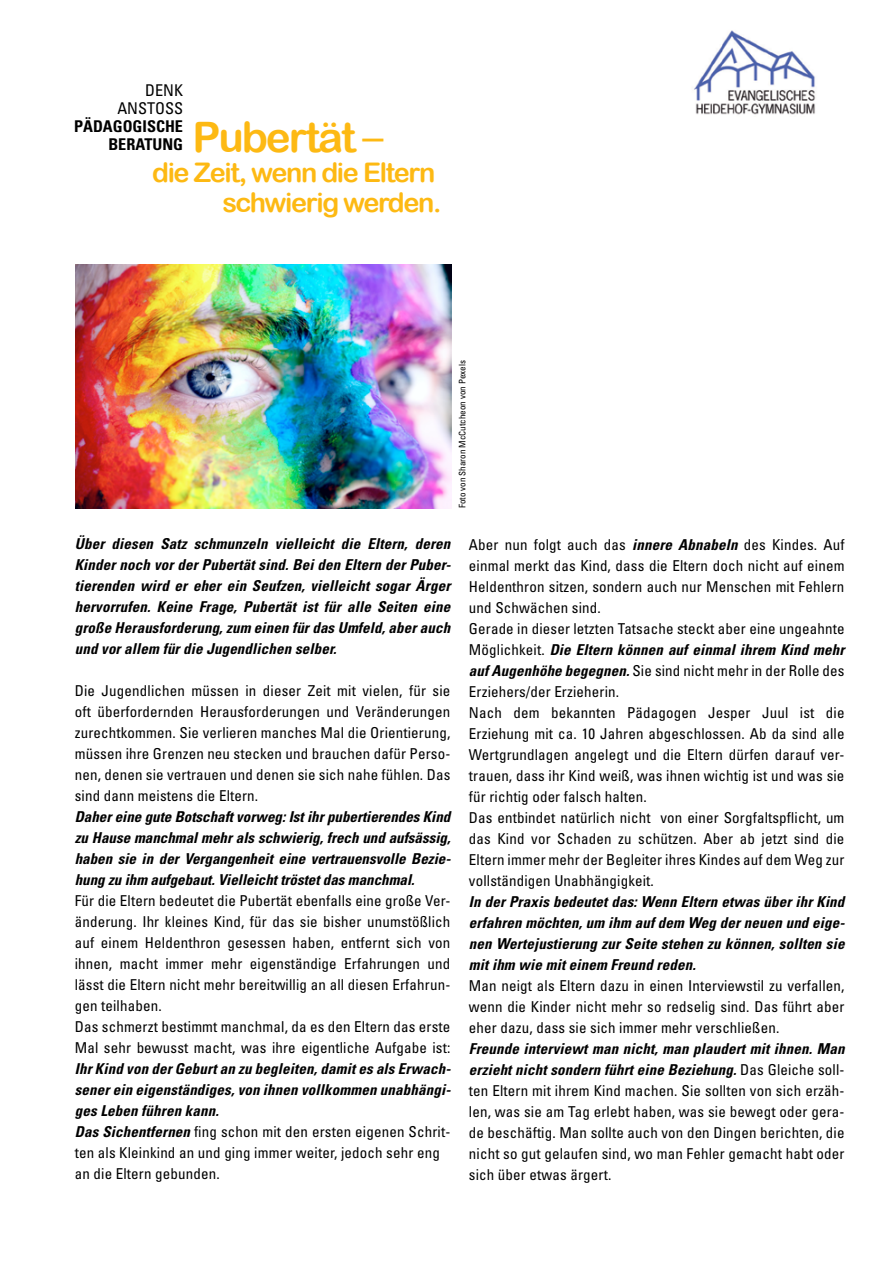
<style>
.page{position:relative;width:893px;height:1263px;background:#fff}
.page>*{position:absolute;margin:0;border:0;box-sizing:border-box;transform-origin:0 0}
.t1{font:42px "Arial Rounded MT Bold";letter-spacing:-.05em;color:#fdb913}
.t2{font:27px/30px "Arial Rounded MT Bold";letter-spacing:-.05em;color:#fdb913;text-align:right}
.t3{font:700 condensed 16.2px/18px "Univers";color:#000;text-align:right}
.t4{font:condensed 16.2px/18px "Univers";color:#000;text-align:right}
.t5{font:condensed 15px/21px "Univers";letter-spacing:.01em;color:#000;text-align:justify}
.t6{font:italic 700 condensed 15px/21px "Univers";letter-spacing:.01em;color:#000;text-align:justify}
.t7{font:condensed 9px "Univers";color:#000}
.s1{font-family:"Aller";font-weight:300}
.s2{font-weight:400;font-style:normal}
.s3{font-weight:700;font-style:italic}
</style>
<div class="page">
<img style="left:694px;top:30px;width:122px;height:85px">
<img style="left:76px;top:265px;width:375px;height:243px">
<p class="t4" style="left:117px;top:81px;width:67px">DENK<br>ANSTOSS</p>
<p class="t3" style="left:74px;top:117px;width:110px">PÄDAGOGISCHE<br>BERATUNG</p>
<h1 class="t1" style="left:193px;top:112px;width:192px">Pubertät <span class="s1">–</span></h1>
<h2 class="t2" style="left:152px;top:157px;width:291px">die Zeit, wenn die Eltern schwierig werden.</h2>
<p class="t7" style="left:457px;top:508px;width:149px;rotate:-90deg">Foto von Sharon McCutcheon von Pexels</p>
<p class="t6" style="left:75px;top:533px;width:377px">Über diesen Satz schmunzeln vielleicht die Eltern, deren Kinder noch vor der Pubertät sind. Bei den Eltern der Puber&shy;tierenden wird er eher ein Seufzen, vielleicht sogar Ärger hervorrufen. Keine Frage, Pubertät ist für alle Seiten eine große Herausforderung, zum einen für das Umfeld, aber auch und vor allem für die Jugendlichen selber.</p>
<p class="t5" style="left:75px;top:680px;width:377px">Die Jugendlichen müssen in dieser Zeit mit vielen, für sie oft überfordernden Herausforderungen und Veränderungen zurechtkommen. Sie verlieren manches Mal die Orientierung, müssen ihre Grenzen neu stecken und brauchen dafür Perso&shy;nen, denen sie vertrauen und denen sie sich nahe fühlen. Das sind dann meistens die Eltern.</p>
<p class="t6" style="left:75px;top:806px;width:377px">Daher eine gute Botschaft vorweg: Ist ihr pubertierendes Kind zu Hause manchmal mehr als schwierig, frech und aufsässig, haben sie in der Vergangenheit eine vertrauensvolle Bezie&shy;hung zu ihm aufgebaut. Vielleicht tröstet das manchmal.</p>
<p class="t5" style="left:75px;top:890px;width:377px;text-align:left">Für die Eltern bedeutet die Pubertät ebenfalls eine große Ver&shy;änderung. Ihr kleines Kind, für das sie bisher unumstößlich auf einem Heldenthron gesessen haben, entfernt sich von ihnen, macht immer mehr eigenständige Erfahrungen und lässt die Eltern nicht mehr bereitwillig an all diesen Erfahrun&shy;gen teilhaben.<br>Das schmerzt bestimmt manchmal, da es den Eltern das erste Mal sehr bewusst macht, was ihre eigentliche Aufgabe ist:</p>
<p class="t6" style="left:75px;top:1058px;width:378px;text-align:left">Ihr Kind von der Geburt an zu begleiten, damit es als Erwach&shy;sener ein eigenständiges, von ihnen vollkommen unabhängi&shy;ges Leben führen kann.<br>Das Sichentfernen <span class="s2">fing schon mit den ersten eigenen Schrit&shy;ten als Kleinkind an und ging immer weiter, jedoch sehr eng an die Eltern gebunden.</span></p>
<p class="t5" style="left:469px;top:534px;width:377px;text-align:left">Aber nun folgt auch das <span class="s3">innere Abnabeln</span> des Kindes. Auf einmal merkt das Kind, dass die Eltern doch nicht auf einem Heldenthron sitzen, sondern auch nur Menschen mit Fehlern und Schwächen sind.<br>Gerade in dieser letzten Tatsache steckt aber eine ungeahnte Möglichkeit. <span class="s3">Die Eltern können auf einmal ihrem Kind mehr auf Augenhöhe begegnen.</span> Sie sind nicht mehr in der Rolle des Erziehers/der Erzieherin.<br>Nach dem bekannten Pädagogen Jesper Juul ist die Erziehung mit ca. 10 Jahren abgeschlossen. Ab da sind alle Wertgrundlagen angelegt und die Eltern dürfen darauf ver&shy;trauen, dass ihr Kind weiß, was ihnen wichtig ist und was sie für richtig oder falsch halten.<br>Das entbindet natürlich nicht von einer Sorgfaltspflicht, um das Kind vor Schaden zu schützen. Aber ab jetzt sind die Eltern immer mehr der Begleiter ihres Kindes auf dem Weg zur vollständigen Unabhängigkeit.</p>
<p class="t6" style="left:469px;top:891px;width:377px">In der Praxis bedeutet das: Wenn Eltern etwas über ihr Kind erfahren möchten, um ihm auf dem Weg der neuen und eige&shy;nen Wertejustierung zur Seite stehen zu können, sollten sie mit ihm wie mit einem Freund reden.</p>
<p class="t5" style="left:469px;top:975px;width:377px">Man neigt als Eltern dazu in einen Interviewstil zu verfallen, wenn die Kinder nicht mehr so redselig sind. Das führt aber eher dazu, dass sie sich immer mehr verschließen.</p>
<p class="t5" style="left:469px;top:1038px;width:377px"><span class="s3">Freunde interviewt man nicht, man plaudert mit ihnen. Man erzieht nicht sondern führt eine Beziehung.</span> Das Gleiche soll&shy;ten Eltern mit ihrem Kind machen. Sie sollten von sich erzäh&shy;len, was sie am Tag erlebt haben, was sie bewegt oder gera&shy;de beschäftig. Man sollte auch von den Dingen berichten, die nicht so gut gelaufen sind, wo man Fehler gemacht habt oder sich über etwas ärgert.</p>
</div>
